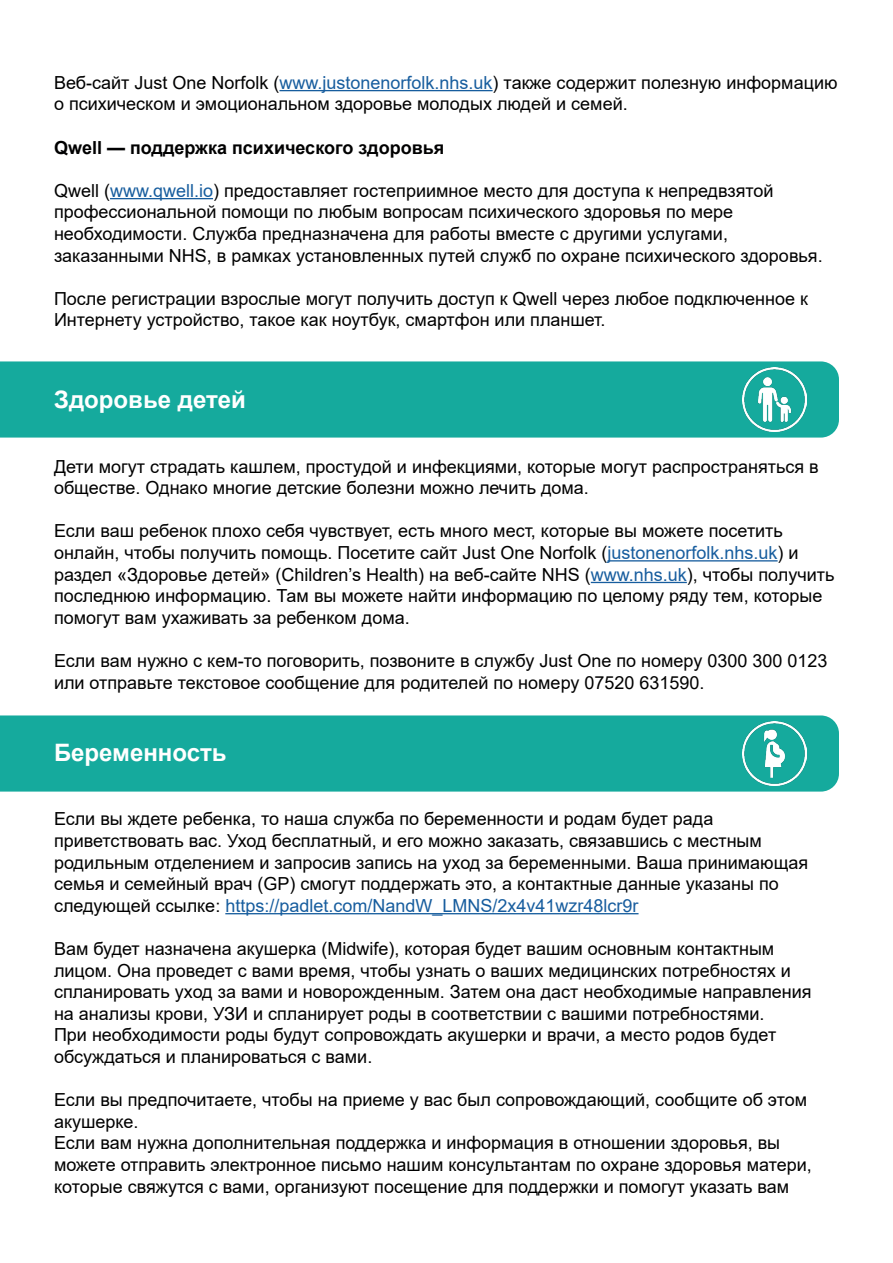
<style>
.page{position:relative;width:893px;height:1263px;background:#fff}
.page>*{position:absolute;margin:0;border:0;box-sizing:border-box;transform-origin:0 0}
.t1{font:700 24px "Arial";color:#fff}
.t2{font:18px/21.6px "Arial";color:#000}
.t3{font:18px/21.6px "Arial";color:#000001}
.t4{font:700 18px "Arial";color:#000001}
.s1{color:#175d9e}
</style>
<div class="page">
<div style="left:0;top:361px;width:839px;height:77px;background:#15aa9d"></div>
<div style="left:0;top:715px;width:839px;height:76px;background:#15aa9d"></div>
<hr style="left:607px;top:560px;width:171px;height:1px;background:#175d9e">
<hr style="left:591px;top:582px;width:96px;height:1px;background:#175d9e">
<hr style="left:225px;top:913px;width:413px;height:1px;background:#175d9e">
<img style="left:742px;top:367px;width:64px;height:64px">
<img style="left:742px;top:721px;width:64px;height:64px">
<hr style="left:279px;top:90px;width:214px;height:1px;background:#175d9e">
<hr style="left:110px;top:198px;width:103px;height:1px;background:#175d9e">
<p class="t3" style="left:54px;top:71px;width:785px">Веб-сайт Just One Norfolk (<span class="s1">www.justonenorfolk.nhs.uk</span>) также содержит полезную информацию о психическом и эмоциональном здоровье молодых людей и семей.</p>
<p class="t4" style="left:54px;top:134px;width:392px">Qwell — поддержка психического здоровья</p>
<p class="t3" style="left:54px;top:179px;width:770px">Qwell (<span class="s1">www.qwell.io</span>) предоставляет гостеприимное место для доступа к непредвзятой профессиональной помощи по любым вопросам психического здоровья по мере необходимости. Служба предназначена для работы вместе с другими услугами, заказанными NHS, в рамках установленных путей служб по охране психического здоровья.</p>
<p class="t3" style="left:54px;top:287px;width:755px">После регистрации взрослые могут получить доступ к Qwell через любое подключенное к<br>Интернету устройство, такое как ноутбук, смартфон или планшет.</p>
<p class="t1" style="left:54px;top:382px;width:193px">Здоровье детей</p>
<p class="t2" style="left:54px;top:455px;width:766px">Дети могут страдать кашлем, простудой и инфекциями, которые могут распространяться в обществе. Однако многие детские болезни можно лечить дома.</p>
<p class="t2" style="left:54px;top:520px;width:782px">Если ваш ребенок плохо себя чувствует, есть много мест, которые вы можете посетить онлайн, чтобы получить помощь. Посетите сайт Just One Norfolk (<span class="s1">justonenorfolk.nhs.uk</span>) и раздел «Здоровье детей» (Children’s Health) на веб-сайте NHS (<span class="s1">www.nhs.uk</span>), чтобы получить последнюю информацию. Там вы можете найти информацию по целому ряду тем, которые помогут вам ухаживать за ребенком дома.</p>
<p class="t2" style="left:54px;top:650px;width:775px">Если вам нужно с кем-то поговорить, позвоните в службу Just One по номеру 0300 300 0123 или отправьте текстовое сообщение для родителей по номеру 07520 631590.</p>
<p class="t1" style="left:54px;top:735px;width:174px">Беременность</p>
<p class="t2" style="left:54px;top:808px;width:756px">Если вы ждете ребенка, то наша служба по беременности и родам будет рада приветствовать вас. Уход бесплатный, и его можно заказать, связавшись с местным родильным отделением и запросив запись на уход за беременными. Ваша принимающая семья и семейный врач (GP) смогут поддержать это, а контактные данные указаны по следующей ссылке: <span class="s1">https://padlet.com/NandW_LMNS/2x4v41wzr48lcr9r</span></p>
<p class="t2" style="left:54px;top:938px;width:759px">Вам будет назначена акушерка (Midwife), которая будет вашим основным контактным лицом. Она проведет с вами время, чтобы узнать о ваших медицинских потребностях и спланировать уход за вами и новорожденным. Затем она даст необходимые направления на анализы крови, УЗИ и спланирует роды в соответствии с вашими потребностями.<br>При необходимости роды будут сопровождать акушерки и врачи, а место родов будет обсуждаться и планироваться с вами.</p>
<p class="t2" style="left:54px;top:1089px;width:755px">Если вы предпочитаете, чтобы на приеме у вас был сопровождающий, сообщите об этом акушерке.</p>
<p class="t2" style="left:54px;top:1132px;width:759px">Если вам нужна дополнительная поддержка и информация в отношении здоровья, вы можете отправить электронное письмо нашим консультантам по охране здоровья матери, которые свяжутся с вами, организуют посещение для поддержки и помогут указать вам</p>
</div>
